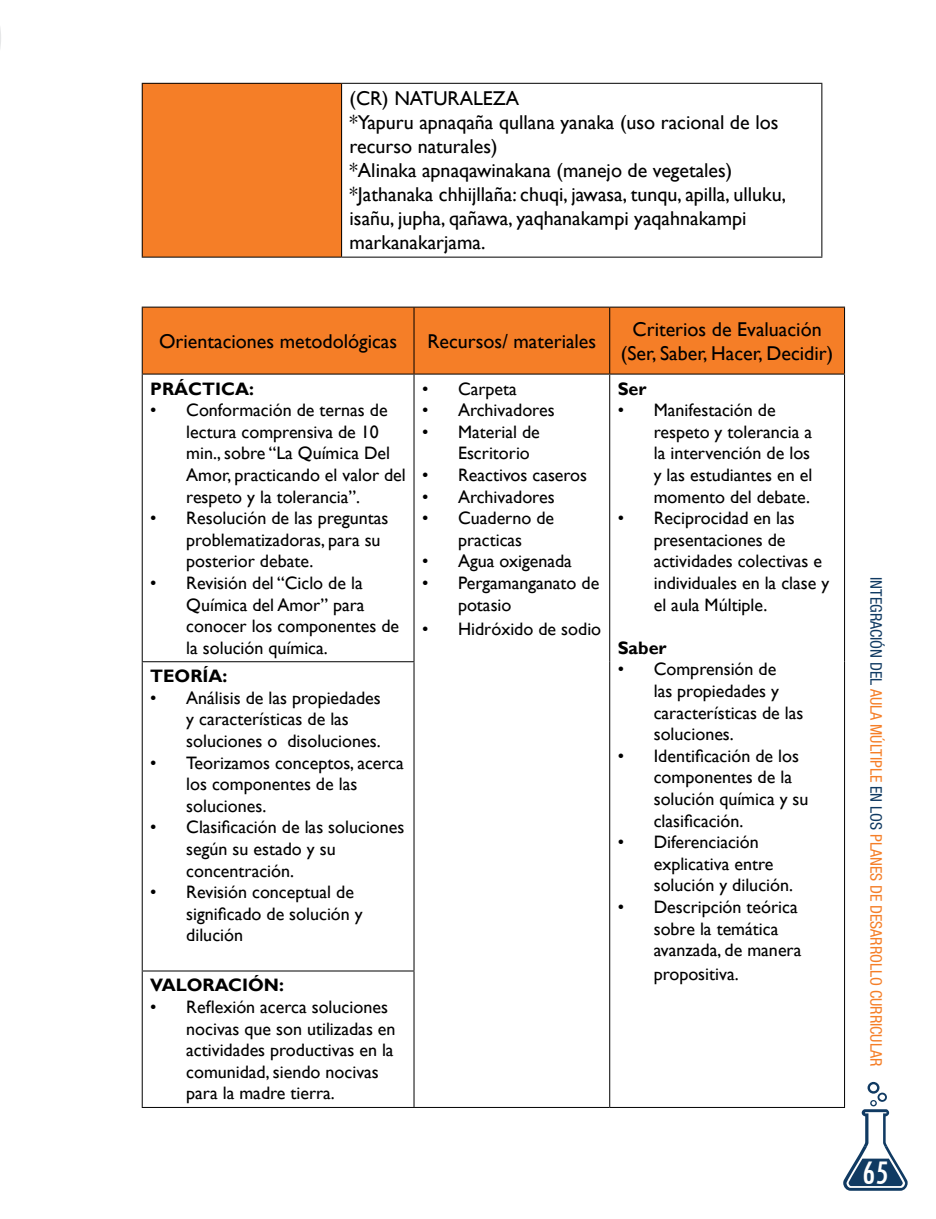
<style>
.page{position:relative;width:936px;height:1219px;background:#fff}
.page>*{position:absolute;margin:0;border:0;box-sizing:border-box;transform-origin:0 0}
.t1{font:condensed 36px "Tw Cen";color:#fff}
.t2{font:20px/24px "Gill Sans";color:#000}
.t3{font:18px/21.6px "Gill Sans";color:#000}
.t4{font:700 18px "Gill Sans";color:#000}
.t5{font:condensed 16px "Helvetica Neue LT Std";color:#f57e27}
.s1{color:#103a62}
</style>
<div class="page">
<svg style="left:843px;top:1082px;width:64px;height:109px"></svg>
<svg style="left:0;top:27px;width:1px;height:22px"></svg>
<div style="left:142px;top:83px;width:199px;height:174px;background:#f57e27"></div>
<hr style="left:142px;top:83px;width:199px;height:1px;background:#000">
<hr style="left:142px;top:84px;width:1px;height:173px;background:#000">
<hr style="left:341px;top:83px;width:481px;height:1px;background:#000">
<hr style="left:341px;top:84px;width:1px;height:173px;background:#000">
<hr style="left:821px;top:84px;width:1px;height:173px;background:#000">
<hr style="left:142px;top:257px;width:199px;height:1px;background:#000">
<hr style="left:341px;top:257px;width:481px;height:1px;background:#000">
<div style="left:143px;top:308px;width:701px;height:66px;background:#f57e27"></div>
<hr style="left:142px;top:307px;width:272px;height:1px;background:#000">
<hr style="left:142px;top:308px;width:1px;height:66px;background:#000">
<hr style="left:414px;top:307px;width:195px;height:1px;background:#000">
<hr style="left:413px;top:308px;width:1px;height:66px;background:#000">
<hr style="left:609px;top:307px;width:236px;height:1px;background:#000">
<hr style="left:609px;top:308px;width:1px;height:66px;background:#000">
<hr style="left:844px;top:308px;width:1px;height:66px;background:#000">
<hr style="left:142px;top:374px;width:272px;height:1px;background:#000">
<hr style="left:142px;top:375px;width:1px;height:286px;background:#000">
<hr style="left:414px;top:374px;width:195px;height:1px;background:#000">
<hr style="left:413px;top:375px;width:1px;height:286px;background:#000">
<hr style="left:609px;top:374px;width:236px;height:1px;background:#000">
<hr style="left:609px;top:375px;width:1px;height:287px;background:#000">
<hr style="left:844px;top:375px;width:1px;height:287px;background:#000">
<hr style="left:142px;top:661px;width:272px;height:1px;background:#000">
<hr style="left:142px;top:662px;width:1px;height:308px;background:#000">
<hr style="left:413px;top:662px;width:1px;height:308px;background:#000">
<hr style="left:609px;top:662px;width:1px;height:309px;background:#000">
<hr style="left:844px;top:662px;width:1px;height:309px;background:#000">
<hr style="left:142px;top:970px;width:272px;height:1px;background:#000">
<hr style="left:142px;top:971px;width:1px;height:136px;background:#000">
<hr style="left:413px;top:971px;width:1px;height:136px;background:#000">
<hr style="left:609px;top:971px;width:1px;height:136px;background:#000">
<hr style="left:844px;top:971px;width:1px;height:136px;background:#000">
<hr style="left:142px;top:1107px;width:272px;height:1px;background:#000">
<hr style="left:414px;top:1107px;width:195px;height:1px;background:#000">
<hr style="left:609px;top:1107px;width:236px;height:1px;background:#000">
<p class="t2" style="left:349px;top:87px;width:438px">(CR) NATURALEZA<br>*Yapuru apnaqaña qullana yanaka (uso racional de los recurso naturales)<br>*Alinaka apnaqawinakana (manejo de vegetales) *Jathanaka chhijllaña: chuqi, jawasa, tunqu, apilla, ulluku, isañu, jupha, qañawa, yaqhanakampi yaqahnakampi markanakarjama.</p>
<p class="t2" style="left:159px;top:329px;width:239px">Orientaciones metodológicas</p>
<p class="t2" style="left:427px;top:329px;width:170px">Recursos/ materiales</p>
<p class="t4" style="left:150px;top:378px;width:105px">PRÁCTICA:</p>
<p class="t3" style="left:186px;top:400px;width:221px;text-indent:-36px">• Conformación de ternas de lectura comprensiva de 10 min., sobre “La Química Del<br>Amor, practicando el valor del respeto y la tolerancia”.</p>
<p class="t3" style="left:186px;top:508px;width:204px;text-indent:-36px">• Resolución de las preguntas problematizadoras, para su posterior debate.</p>
<p class="t3" style="left:186px;top:572px;width:214px;text-indent:-36px">• Revisión del “Ciclo de la<br>Química del Amor” para conocer los componentes de la solución química.</p>
<p class="t4" style="left:150px;top:665px;width:79px">TEORÍA:</p>
<p class="t3" style="left:186px;top:687px;width:196px;text-indent:-36px">• Análisis de las propiedades y características de las soluciones o disoluciones.</p>
<p class="t3" style="left:186px;top:752px;width:219px;text-indent:-36px">• Teorizamos conceptos, acerca los componentes de las soluciones.</p>
<p class="t3" style="left:186px;top:817px;width:220px;text-indent:-36px">• Clasificación de las soluciones según su estado y su concentración.</p>
<p class="t3" style="left:186px;top:882px;width:178px;text-indent:-36px">• Revisión conceptual de significado de solución y dilución</p>
<p class="t4" style="left:150px;top:974px;width:135px">VALORACIÓN:</p>
<p class="t3" style="left:186px;top:996px;width:211px;text-indent:-36px">• Reflexión acerca soluciones nocivas que son utilizadas en actividades productivas en la comunidad, siendo nocivas para la madre tierra.</p>
<p class="t3" style="left:422px;top:378px;width:96px">• Carpeta</p>
<p class="t3" style="left:422px;top:400px;width:134px">• Archivadores</p>
<p class="t3" style="left:458px;top:421px;width:83px;text-indent:-36px">• Material de<br>Escritorio</p>
<p class="t3" style="left:422px;top:464px;width:167px">• Reactivos caseros</p>
<p class="t3" style="left:422px;top:486px;width:134px">• Archivadores</p>
<p class="t3" style="left:422px;top:508px;width:134px;text-align:center">• Cuaderno de practicas</p>
<p class="t3" style="left:422px;top:551px;width:151px">• Agua oxigenada</p>
<p class="t3" style="left:458px;top:572px;width:143px;text-indent:-36px">• Pergamanganato de potasio</p>
<p class="t3" style="left:422px;top:618px;width:181px">• Hidróxido de sodio</p>
<p class="t2" style="left:621px;top:317px;width:214px;text-align:center">Criterios de Evaluación (Ser, Saber, Hacer, Decidir)</p>
<p class="t4" style="left:617px;top:378px;width:30px">Ser</p>
<p class="t3" style="left:653px;top:400px;width:160px;text-indent:-36px">• Manifestación de respeto y tolerancia a la intervención de los y las estudiantes en el momento del debate.</p>
<p class="t3" style="left:653px;top:508px;width:177px;text-indent:-36px">• Reciprocidad en las presentaciones de actividades colectivas e individuales en la clase y el aula Múltiple.</p>
<p class="t4" style="left:617px;top:637px;width:50px">Saber</p>
<p class="t3" style="left:653px;top:659px;width:151px;text-indent:-36px">• Comprensión de<br>las propiedades y características de las soluciones.</p>
<p class="t3" style="left:653px;top:745px;width:156px;text-indent:-36px">• Identificación de los componentes de la solución química y su clasificación.</p>
<p class="t3" style="left:653px;top:832px;width:141px;text-indent:-36px">• Diferenciación explicativa entre solución y dilución.</p>
<p class="t3" style="left:653px;top:896px;width:149px;text-indent:-36px">• Descripción teórica sobre la temática avanzada, de manera</p>
<p class="t3" style="left:653px;top:964px;width:86px">propositiva.</p>
<p class="t5" style="left:885px;top:577px;width:491px;rotate:90deg"><span class="s1">INTEGRACIÓN DEL</span> AULA MÚLTIPLE <span class="s1">EN LOS</span> PLANES DE DESARROLLO CURRICULAR</p>
<h1 class="t1" style="left:862px;top:1151px;width:28px">65</h1>
</div>
